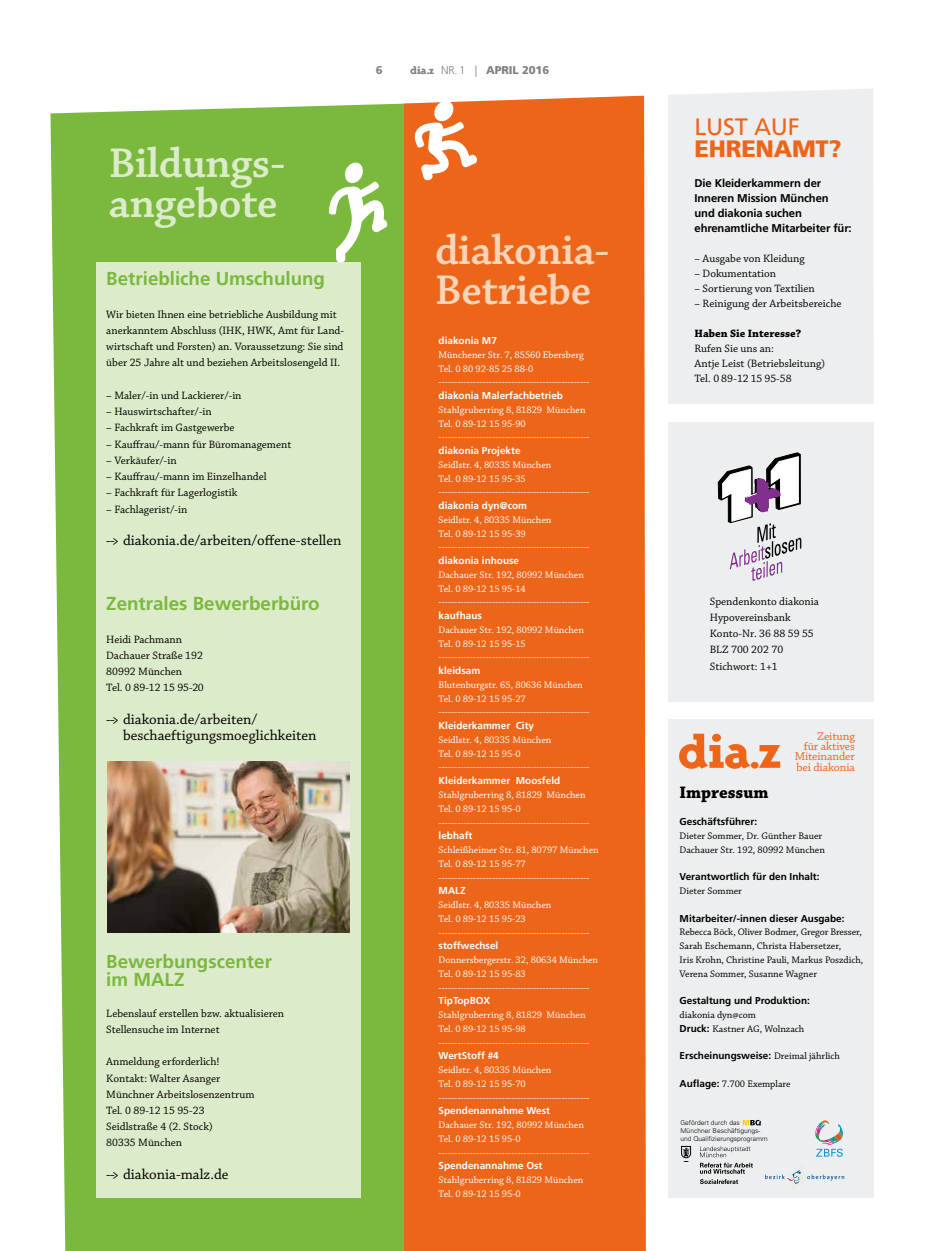
<style>
.page{position:relative;width:925px;height:1251px;background:#fff}
.page>*{position:absolute;margin:0;border:0;box-sizing:border-box;transform-origin:0 0}
.t1{font:49.5px "Triplex Serif Extra Bold Oldstyle";color:#ec6519;scale:1.1 1}
.t2{font:600 43.75px/40px "Chaparral Pro";letter-spacing:-.01em;color:#f9d4b8}
.t3{font:600 43.75px/40px "Chaparral Pro";letter-spacing:-.01em;color:#dcebc9}
.t4{font:900 23.75px "Frutiger LT Std";letter-spacing:-.01em;color:#ec6519}
.t5{font:23.75px "Frutiger LT Std";letter-spacing:-.01em;color:#ec6519}
.t6{font:700 18.75px/18.8px "Frutiger LT Std";color:#7bb83e}
.t7{font:700 17.5px "Chaparral Pro";color:#000}
.t8{font:15px/16.2px "Chaparral Pro";color:#000}
.t9{font:12px/10.1px "Chaparral Pro";letter-spacing:-.01em;color:#ec6519;text-align:right}
.t10{font:11.25px/16.2px "Chaparral Pro";color:#000}
.t11{font:700 11.25px/15px "Frutiger LT Std";letter-spacing:-.01em;color:#000}
.t12{font:900 11.25px "Frutiger LT Std";letter-spacing:-.01em;color:#818084}
.t13{font:700 11.25px "Chaparral Pro";color:#000}
.t14{font:10px/13.8px "Chaparral Pro";color:#fff}
.t15{font:10px/13.8px "Chaparral Pro";color:#000}
.t16{font:700 10px "Frutiger LT Std";color:#fff}
.t17{font:700 10px "Frutiger LT Std";color:#000}
.t18{font:300 6.62px/8px "Univers";color:#000}
.s1{font-family:"Triplex Serif Extra Bold Oldstyle";font-weight:400}
.s2{font-weight:300}
.s3{font-size:39.25px}
.s4{font-family:"Frutiger LT Std";font-weight:700}
.s5{font-family:"Chaparral Pro";font-weight:400}
</style>
<div class="page">
<div style="left:401px;top:96px;width:245px;height:1155px;background:#ec6519"></div>
<svg style="left:50px;top:104px;width:354px;height:1147px;background:#85bd4d"></svg>
<div style="left:97px;top:262px;width:264px;height:936px;background:#dcebc9"></div>
<div style="left:668px;top:719px;width:205px;height:479px;background:#edeeef"></div>
<div style="left:668px;top:89px;width:205px;height:315px;background:#edeeef"></div>
<div style="left:668px;top:422px;width:205px;height:280px;background:#edeeef"></div>
<svg style="left:765px;top:1170px;width:79px;height:14px"></svg>
<svg style="left:743px;top:1120px;width:18px;height:5px"></svg>
<svg style="left:700px;top:1146px;width:50px;height:11px"></svg>
<svg style="left:681px;top:1146px;width:10px;height:12px"></svg>
<svg style="left:700px;top:1163px;width:53px;height:21px"></svg>
<svg style="left:815px;top:1120px;width:28px;height:37px"></svg>
<svg style="left:718px;top:452px;width:83px;height:129px"></svg>
<img style="left:107px;top:762px;width:243px;height:170px">
<svg style="left:414px;top:99px;width:63px;height:82px"></svg>
<svg style="left:329px;top:161px;width:59px;height:102px"></svg>
<h2 class="t3" style="left:109px;top:144px;width:178px">Bildungs&shy;angebote</h2>
<h3 class="t6" style="left:106px;top:269px;width:220px">Betriebliche Umschulung</h3>
<p class="t10" style="left:106px;top:306px;width:239px">Wir bieten Ihnen eine betriebliche Ausbildung mit anerkanntem Abschluss (IHK, HWK, Amt für Land&shy;wirtschaft und Forsten) an. Voraussetzung: Sie sind über 25 Jahre alt und beziehen Arbeitslosengeld II.</p>
<p class="t10" style="left:106px;top:388px;width:137px">– Maler/-in und Lackierer/-in</p>
<p class="t10" style="left:106px;top:404px;width:107px">– Hauswirtschafter/-in</p>
<p class="t10" style="left:106px;top:420px;width:130px">– Fachkraft im Gastgewerbe</p>
<p class="t10" style="left:106px;top:436px;width:187px">– Kauffrau/-mann für Büromanagement</p>
<p class="t10" style="left:106px;top:453px;width:72px">– Verkäufer/-in</p>
<p class="t10" style="left:106px;top:469px;width:162px">– Kauffrau/-mann im Einzelhandel</p>
<p class="t10" style="left:106px;top:485px;width:133px">– Fachkraft für Lagerlogistik</p>
<p class="t10" style="left:106px;top:501px;width:83px">– Fachlagerist/-in</p>
<h3 class="t8" style="left:106px;top:533px;width:237px">--&gt; diakonia.de/arbeiten/offene-stellen</h3>
<h3 class="t6" style="left:106px;top:594px;width:215px">Zentrales Bewerberbüro</h3>
<p class="t10" style="left:106px;top:631px;width:99px">Heidi Pachmann<br>Dachauer Straße 192<br>80992 München<br>Tel. 0 89-12 15 95-20</p>
<h3 class="t8" style="left:123px;top:712px;width:195px;text-indent:-17px">--&gt; diakonia.de/arbeiten/ beschaeftigungsmoeglichkeiten</h3>
<h3 class="t6" style="left:106px;top:952px;width:167px">Bewerbungscenter im MALZ</h3>
<p class="t10" style="left:106px;top:1005px;width:179px">Lebenslauf erstellen bzw. aktualisieren<br>Stellensuche im Internet</p>
<p class="t10" style="left:106px;top:1054px;width:150px">Anmeldung erforderlich!<br>Kontakt: Walter Asanger<br>Münchner Arbeitslosenzentrum<br>Tel. 0 89-12 15 95-23<br>Seidlstraße 4 (2. Stock)<br>80335 München</p>
<h3 class="t8" style="left:106px;top:1167px;width:124px">--&gt; diakonia-malz.de</h3>
<p class="t12" style="left:376px;top:63px;width:8px">6</p>
<p class="t12" style="left:410px;top:63px;width:141px"><span class="s1">dia.z</span> <span class="s2">NR. 1 |</span> APRIL 2016</p>
<h2 class="t2" style="left:435px;top:231px;width:176px">diakonia-<br>Betriebe</h2>
<p class="t16" style="left:438px;top:335px;width:60px">diakonia M7</p>
<p class="t14" style="left:438px;top:348px;width:153px">Münchener Str. 7, 85560 Ebersberg<br>Tel. 0 80 92-85 25 88-0 ------------------------------------------------</p>
<p class="t16" style="left:438px;top:390px;width:126px">diakonia Malerfachbetrieb</p>
<p class="t14" style="left:438px;top:403px;width:153px">Stahlgruberring 8, 81829 München<br>Tel. 0 89-12 15 95-90 ------------------------------------------------</p>
<p class="t16" style="left:438px;top:445px;width:84px">diakonia Projekte</p>
<p class="t14" style="left:438px;top:458px;width:153px">Seidlstr. 4, 80335 München<br>Tel. 0 89-12 15 95-35 ------------------------------------------------</p>
<p class="t16" style="left:438px;top:500px;width:90px">diakonia dyn@com</p>
<p class="t14" style="left:438px;top:513px;width:153px">Seidlstr. 4, 80335 München<br>Tel. 0 89-12 15 95-39 ------------------------------------------------</p>
<p class="t16" style="left:438px;top:555px;width:82px">diakonia inhouse</p>
<p class="t14" style="left:438px;top:568px;width:153px">Dachauer Str. 192, 80992 München<br>Tel. 0 89-12 15 95-14 ------------------------------------------------</p>
<p class="t16" style="left:438px;top:610px;width:45px">kaufhaus</p>
<p class="t14" style="left:438px;top:623px;width:153px">Dachauer Str. 192, 80992 München<br>Tel. 0 89-12 15 95-15 ------------------------------------------------</p>
<p class="t16" style="left:438px;top:665px;width:43px">kleidsam</p>
<p class="t14" style="left:438px;top:678px;width:153px">Blutenburgstr. 65, 80636 München<br>Tel. 0 89-12 15 95-27 ------------------------------------------------</p>
<p class="t16" style="left:438px;top:720px;width:97px">Kleiderkammer City</p>
<p class="t14" style="left:438px;top:733px;width:153px">Seidlstr. 4, 80335 München<br>Tel. 0 89-12 15 95-0 ------------------------------------------------</p>
<p class="t16" style="left:438px;top:775px;width:123px">Kleiderkammer Moosfeld</p>
<p class="t14" style="left:438px;top:788px;width:153px">Stahlgruberring 8, 81829 München<br>Tel. 0 89-12 15 95-0 ------------------------------------------------</p>
<p class="t16" style="left:438px;top:830px;width:35px">lebhaft</p>
<p class="t14" style="left:438px;top:843px;width:162px">Schleißheimer Str. 81, 80797 München<br>Tel. 0 89-12 15 95-77 ------------------------------------------------</p>
<p class="t16" style="left:438px;top:885px;width:29px">MALZ</p>
<p class="t14" style="left:438px;top:898px;width:153px">Seidlstr. 4, 80335 München<br>Tel. 0 89-12 15 95-23 ------------------------------------------------</p>
<p class="t16" style="left:438px;top:940px;width:61px">stoffwechsel</p>
<p class="t14" style="left:438px;top:953px;width:161px">Donnersbergerstr. 32, 80634 München<br>Tel. 0 89-12 15 95-83 ------------------------------------------------</p>
<p class="t16" style="left:438px;top:995px;width:53px">TipTopBOX</p>
<p class="t14" style="left:438px;top:1008px;width:153px">Stahlgruberring 8, 81829 München<br>Tel. 0 89-12 15 95-98 ------------------------------------------------</p>
<p class="t16" style="left:438px;top:1050px;width:62px">WertStoff #4</p>
<p class="t14" style="left:438px;top:1063px;width:153px">Seidlstr. 4, 80335 München<br>Tel. 0 89-12 15 95-70 ------------------------------------------------</p>
<p class="t16" style="left:438px;top:1105px;width:113px">Spendenannahme West</p>
<p class="t14" style="left:438px;top:1118px;width:153px">Dachauer Str. 192, 80992 München<br>Tel. 0 89-12 15 95-0 ------------------------------------------------</p>
<p class="t16" style="left:438px;top:1160px;width:105px">Spendenannahme Ost</p>
<p class="t14" style="left:438px;top:1173px;width:146px">Stahlgruberring 8, 81829 München<br>Tel. 0 89-12 15 95-0</p>
<h3 class="t5" style="left:694px;top:113px;width:107px">LUST AUF</h3>
<h3 class="t4" style="left:694px;top:135px;width:149px">EHRENAMT?</h3>
<p class="t11" style="left:694px;top:176px;width:159px">Die Kleiderkammern der<br>Inneren Mission München und diakonia suchen ehrenamtliche Mitarbeiter für:</p>
<p class="t10" style="left:694px;top:251px;width:112px">– Ausgabe von Kleidung</p>
<p class="t10" style="left:694px;top:266px;width:83px">– Dokumentation</p>
<p class="t10" style="left:694px;top:281px;width:122px">– Sortierung von Textilien</p>
<p class="t10" style="left:694px;top:296px;width:148px">– Reinigung der Arbeitsbereiche</p>
<p class="t13" style="left:694px;top:327px;width:108px">Haben Sie Interesse?</p>
<p class="t10" style="left:694px;top:342px;width:132px;line-height:15px">Rufen Sie uns an:<br>Antje Leist (Betriebsleitung)<br>Tel. 0 89-12 15 95-58</p>
<p class="t10" style="left:710px;top:593px;width:111px">Spendenkonto diakonia<br>Hypovereinsbank<br>Konto-Nr. 36 88 59 55<br>BLZ 700 202 70<br>Stichwort: 1+1</p>
<h1 class="t1" style="left:677px;top:724px;width:96px">dia<span class="s3">.</span>z</h1>
<p class="t9" style="left:795px;top:732px;width:62px">Zeitung<br>für aktives<br>Miteinander</p>
<p class="t9" style="left:796px;top:762px;width:60px">bei diakonia</p>
<h3 class="t7" style="left:679px;top:782px;width:91px">Impressum</h3>
<p class="t17" style="left:679px;top:816px;width:79px">Geschäftsführer:</p>
<p class="t15" style="left:679px;top:829px;width:147px">Dieter Sommer, Dr. Günther Bauer<br>Dachauer Str. 192, 80992 München</p>
<p class="t17" style="left:679px;top:871px;width:142px">Verantwortlich für den Inhalt:</p>
<p class="t15" style="left:679px;top:884px;width:64px">Dieter Sommer</p>
<p class="t17" style="left:679px;top:912px;width:167px">Mitarbeiter/-innen dieser Ausgabe:</p>
<p class="t15" style="left:679px;top:926px;width:185px">Rebecca Böck, Oliver Bodmer, Gregor Bresser, Sarah Eschemann, Christa Habersetzer,<br>Iris Krohn, Christine Pauli, Markus Poszdich, Verena Sommer, Susanne Wagner</p>
<p class="t17" style="left:679px;top:995px;width:132px">Gestaltung und Produktion:</p>
<p class="t15" style="left:679px;top:1008px;width:126px">diakonia dyn@com<br><span class="s4">Druck:</span> Kastner AG, Wolnzach</p>
<p class="t17" style="left:679px;top:1050px;width:162px">Erscheinungsweise: <span class="s5">Dreimal jährlich</span></p>
<p class="t15" style="left:679px;top:1077px;width:113px"><span class="s4">Auflage:</span> 7.700 Exemplare</p>
<p class="t18" style="left:680px;top:1118px;width:89px">Gefördert durch das<br>Münchner Beschäftigungs&shy;und Qualifizierungsprogramm</p>
</div>
